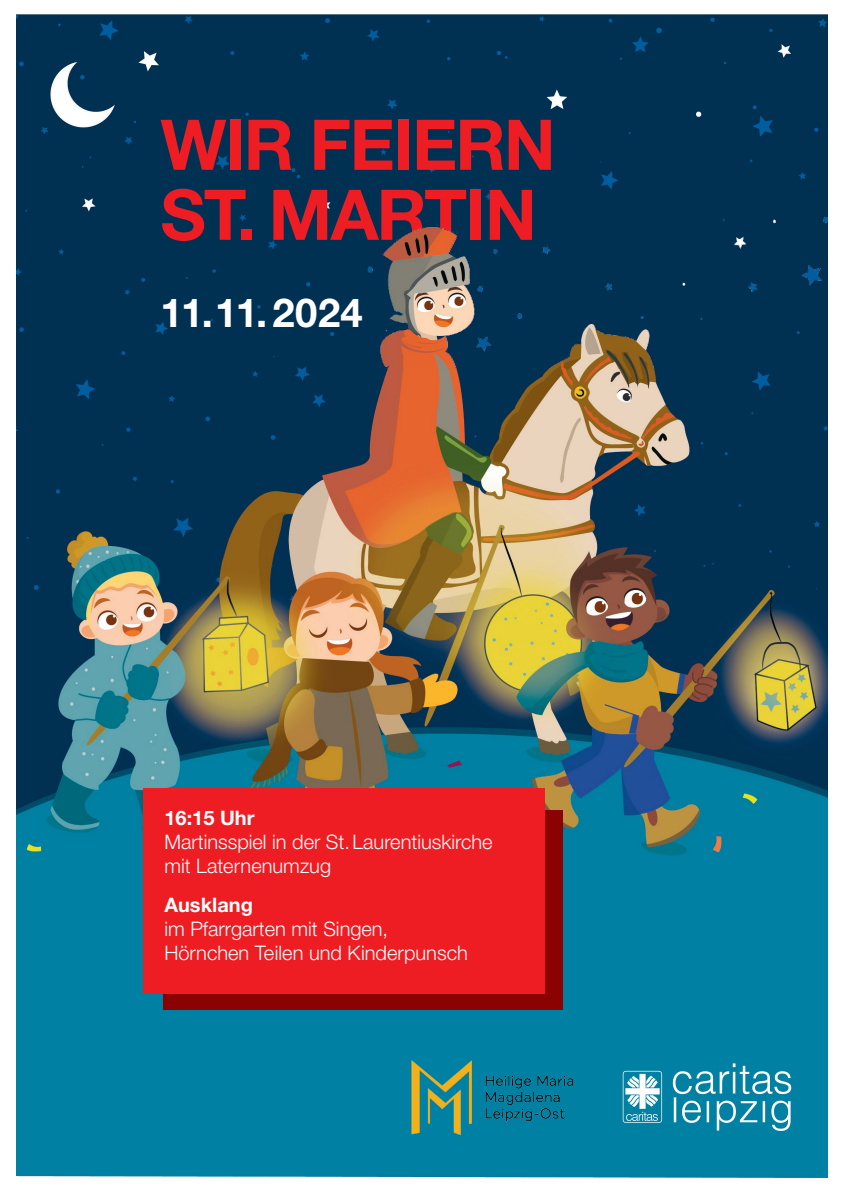
<style>
.page{position:relative;width:842px;height:1191px;background:#fff}
.page>*{position:absolute;margin:0;border:0;box-sizing:border-box;transform-origin:0 0}
.t1{font:700 70px/70px "Helvetica Neue LT Std";letter-spacing:-.025em;color:#ee1d23}
.t2{font:700 40px "Helvetica Neue LT Std";color:#fff}
.t3{font:300 20px/24px "Helvetica Neue LT Std";color:#fff}
.t4{font:700 20px "Helvetica Neue LT Std";color:#fff}
</style>
<div class="page">
<img style="left:16px;top:14px;width:811px;height:1163px">
<div style="left:164px;top:810px;width:399px;height:199px;background:#8b0202"></div>
<div style="left:143px;top:788px;width:401px;height:206px;background:#ee1d23"></div>
<img style="left:411px;top:1059px;width:162px;height:76px">
<img style="left:620px;top:1059px;width:174px;height:75px">
<img style="left:369px;top:217px;width:459px;height:152px">
<h1 class="t1" style="left:160px;top:108px;width:397px">WIR FEIERN<br>ST. MARTIN</h1>
<h2 class="t2" style="left:160px;top:288px;width:204px">11.11.2024</h2>
<p class="t4" style="left:164px;top:806px;width:92px">16:15 Uhr</p>
<p class="t3" style="left:164px;top:829px;width:330px">Martinsspiel in der St.Laurentiuskirche mit Laternenumzug</p>
<p class="t4" style="left:164px;top:892px;width:90px">Ausklang</p>
<p class="t3" style="left:164px;top:916px;width:305px">im Pfarrgarten mit Singen,<br>Hörnchen Teilen und Kinderpunsch</p>
</div>
